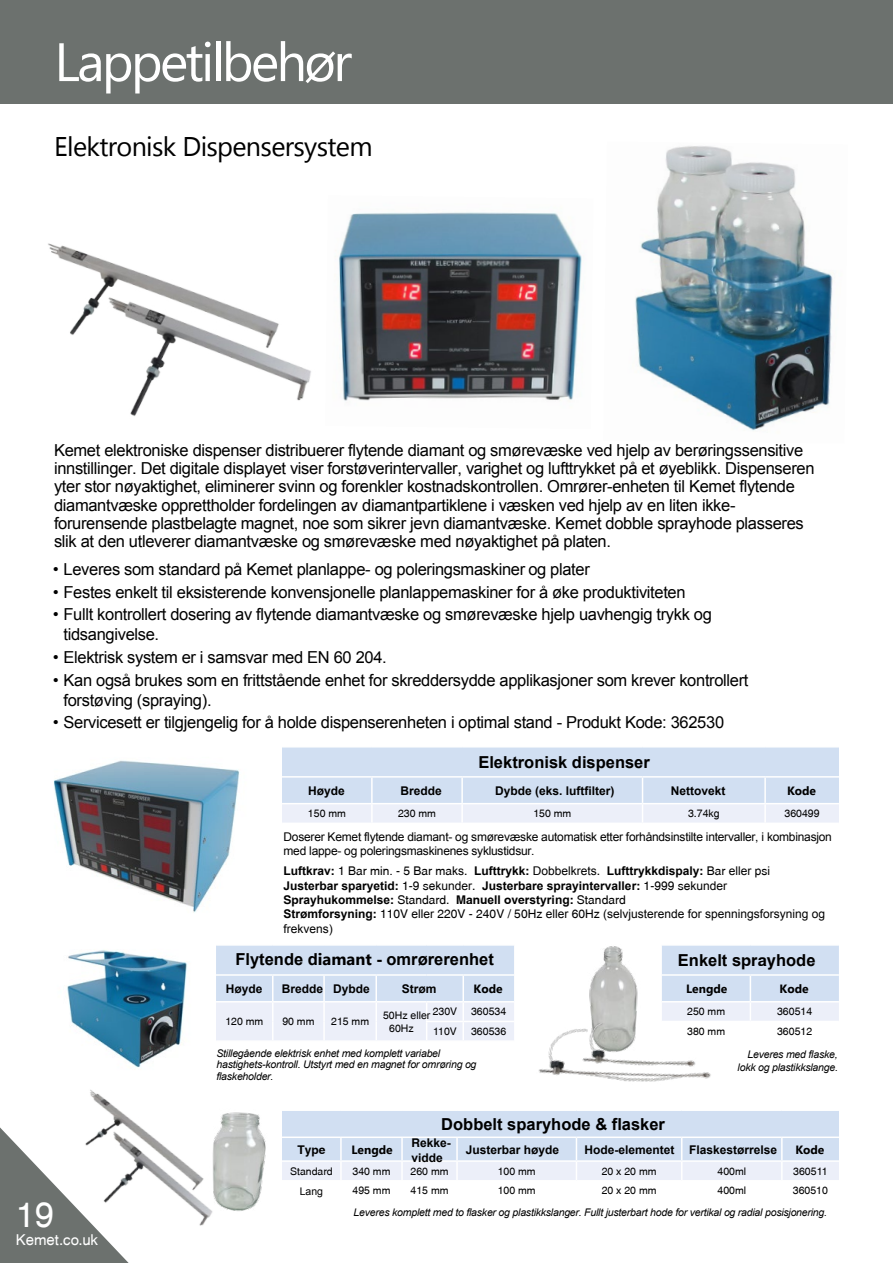
<style>
.page{position:relative;width:893px;height:1263px;background:#fff}
.page>*{position:absolute;margin:0;border:0;box-sizing:border-box;transform-origin:0 0}
.t1{font:54px "Gadugi";letter-spacing:-.05em;color:#fff}
.t2{font:34.5px "Swansea";color:#fff}
.t3{font:27px "Gadugi";letter-spacing:-.025em;color:#000}
.t4{font:16.5px/18.3px "Arial";letter-spacing:-.02em;color:#000}
.t5{font:700 16.5px "Arial";color:#000}
.t6{font:15px "Swansea";color:#fff}
.t7{font:700 12px/14.4px "Arial";color:#000}
.t8{font:12px/14.5px "Arial";letter-spacing:-.02em;color:#000}
.t9{font:700 12px "Arial";color:#000}
.t10{font:700 12px "Gadugi";color:#000}
.t11{font:700 12px "Swansea";color:#000}
.t12{font:italic 10.5px/11.7px "Arial";letter-spacing:-.02em;color:#000;text-align:right}
.t13{font:10.5px "Swansea";color:#000}
.t14{font:10.5px "Arial";color:#000}
.s1{font-style:inherit}
.s2{font-family:"Swansea"}
.s3{font-family:"Swansea";font-weight:400}
.s4{font-weight:400}
.s5{font-family:"Gadugi"}
</style>
<div class="page">
<img style="left:67px;top:950px;width:121px;height:118px">
<img style="left:589px;top:946px;width:49px;height:63px">
<img style="left:538px;top:1009px;width:173px;height:73px">
<img style="left:635px;top:146px;width:198px;height:285px">
<svg style="left:282px;top:747px;width:557px;height:75px;background:#d9e4f4"></svg>
<svg style="left:216px;top:945px;width:298px;height:95px;background:#dde6f5"></svg>
<svg style="left:282px;top:1110px;width:557px;height:70px;background:#dae5f4"></svg>
<div style="left:0;top:0;width:893px;height:104px;background:#6c716e"></div>
<svg style="left:0;top:1127px;width:129px;height:136px"></svg>
<img style="left:53px;top:760px;width:187px;height:153px">
<img style="left:225px;top:1112px;width:41px;height:99px">
<img style="left:61px;top:1089px;width:164px;height:153px">
<img style="left:338px;top:212px;width:244px;height:189px">
<svg style="left:662px;top:945px;width:177px;height:95px"></svg>
<hr style="left:662px;top:1040px;width:88px;height:2px;background:#fff">
<img style="left:48px;top:243px;width:263px;height:173px">
<h1 class="t1" style="left:54px;top:29px;width:299px">Lappetilbehør</h1>
<h3 class="t3" style="left:54px;top:131px;width:320px">Elektronisk Dispensersystem</h3>
<p class="t4" style="left:54px;top:441px;width:762px">Kemet elektroniske dispenser distribuerer flytende diamant og sm<span class="s1">ø</span>revæske ved hjelp av berørings<span class="s1">s</span>ensitive innstillinger. Det digitale displayet viser forstøverintervaller, varighet og lufttrykket på et øyeblikk. Dispenseren yter stor nøyaktighet, eliminerer svinn og forenkler kostnadskontrollen. Omrøre<span class="s1">r-</span>enheten til Kemet flytende diamantvæske opprettholder fordelingen av diamantpartiklene i væsken ved hjelp av en liten ikke&shy;forurensende plastbelagte magnet, noe som sikrer jevn diamantvæske. Kemet dobble sprayhode plasseres slik at den utleverer diamantvæske og smørevæske med nøyaktighet på platen.</p>
<p class="t4" style="left:53px;top:560px;width:538px"><span class="s2">•</span> Leveres som standard på <span class="s1">Kemet pl</span>anlappe- og poleringsmaskiner og plater</p>
<p class="t4" style="left:53px;top:583px;width:634px"><span class="s2">•</span> Festes enkelt til eksisterende konvensjonelle planlappemaskiner for å øke produktiviteten</p>
<p class="t4" style="left:64px;top:605px;width:650px;line-height:19.8px;text-indent:-10px"><span class="s2">•</span> Fullt kontrollert dosering av flytende diamantvæske og smørevæske hjelp uavhengig trykk og tidsangivelse.</p>
<p class="t4" style="left:53px;top:648px;width:335px"><span class="s2">•</span> Elektrisk system er i samsvar med EN 60 204.</p>
<p class="t4" style="left:64px;top:670px;width:686px;line-height:19.8px;text-indent:-10px"><span class="s2">•</span> Kan også brukes som en frittstående enhet for skreddersydde applikasjoner som krever kontrollert forstøving (spraying).</p>
<p class="t4" style="left:53px;top:713px;width:673px"><span class="s2">•</span> Servicesett er tilgjengelig for å holde dispenserenheten i optimal stand - Produkt Kode: 362530</p>
<p class="t5" style="left:478px;top:751px;width:173px">Elektronisk dispenser</p>
<p class="t9" style="left:308px;top:782px;width:38px">Høyde</p>
<p class="t9" style="left:400px;top:782px;width:43px">Bredde</p>
<p class="t7" style="left:495px;top:784px;width:121px">Dybde (eks. luftfilter)</p>
<p class="t9" style="left:671px;top:782px;width:56px">Netto<span class="s1">v</span>ekt</p>
<p class="t10" style="left:787px;top:783px;width:31px">Kode</p>
<p class="t13" style="left:308px;top:807px;width:39px">150 mm</p>
<p class="t13" style="left:398px;top:807px;width:39px">230 mm</p>
<p class="t13" style="left:533px;top:807px;width:39px">150 mm</p>
<p class="t13" style="left:688px;top:807px;width:33px">3.74kg</p>
<p class="t13" style="left:784px;top:807px;width:37px">360499</p>
<p class="t8" style="left:284px;top:829px;width:550px">Doserer Kemet flytende diamant- og smørevæske automatisk etter forhåndsinstilte intervaller, i kombinasjon med lappe- og poleringsmaskinenes syklustidsur.</p>
<p class="t7" style="left:283px;top:864px;width:543px">Luftkrav<span class="s2">:</span> <span class="s3">1 Bar min</span><span class="s4">.</span> <span class="s3">- 5 Bar ma</span><span class="s4">ks</span><span class="s3">.</span> Lufttrykk<span class="s2">:</span> <span class="s4">Dobbelkrets</span><span class="s3">.</span> Luft<span class="s1">t</span>rykkdispaly<span class="s2">:</span> <span class="s3">Bar</span> <span class="s4">eller</span> <span class="s3">psi </span>Justerbar spary<span class="s1">e</span>tid<span class="s2">:</span> <span class="s3">1-9 se</span><span class="s4">kunder</span><span class="s3">.</span> Justerbare sprayintervaller<span class="s2">:</span> <span class="s3">1-999 se</span><span class="s4">kunder </span><span class="s2">Sp</span>rayhukommelse<span class="s2">:</span> <span class="s3">Standard.</span> <span class="s2">Manu</span>el<span class="s2">l over</span>styring<span class="s2">:</span> <span class="s3">Standard<br></span>Strømforsyning<span class="s2">:</span> <span class="s3">110V</span> <span class="s4">eller</span> <span class="s3">220V - 240V / 50Hz</span> <span class="s4">eller</span> <span class="s3">60Hz</span> <span class="s4">(selvjusterende for spenningsforsyning og frekvens)</span></p>
<h2 class="t2" style="left:16px;top:1194px;width:40px">19</h2>
<p class="t6" style="left:16px;top:1231px;width:84px">Kemet.co.uk</p>
<p class="t5" style="left:235px;top:948px;width:260px">Flytende d<span class="s5">iamant</span> - omrørerenhet</p>
<p class="t9" style="left:226px;top:981px;width:38px">Høyde</p>
<p class="t9" style="left:282px;top:981px;width:90px">Bredde Dybde</p>
<p class="t7" style="left:402px;top:982px;width:36px">Strøm</p>
<p class="t10" style="left:474px;top:981px;width:31px">Kode</p>
<p class="t13" style="left:225px;top:1015px;width:39px">120 mm</p>
<p class="t13" style="left:282px;top:1015px;width:34px">90 mm</p>
<p class="t13" style="left:331px;top:1015px;width:39px">215 mm</p>
<p class="t5" style="left:678px;top:949px;width:139px">Enkelt s<span class="s2">pray</span>hode</p>
<p class="t10" style="left:686px;top:981px;width:43px">Lengde</p>
<p class="t10" style="left:780px;top:981px;width:31px">Kode</p>
<p class="t13" style="left:687px;top:1005px;width:39px">250 mm</p>
<p class="t13" style="left:777px;top:1005px;width:37px">360514</p>
<p class="t13" style="left:687px;top:1025px;width:39px">380 mm</p>
<p class="t13" style="left:777px;top:1025px;width:37px">360512</p>
<p class="t13" style="left:433px;top:1005px;width:26px">230V</p>
<p class="t13" style="left:471px;top:1005px;width:37px">360534</p>
<p class="t13" style="left:433px;top:1025px;width:25px">110V</p>
<p class="t13" style="left:471px;top:1025px;width:37px">360536</p>
<p class="t12" style="left:216px;top:1047px;width:261px;text-align:left">Stillegående elektrisk enhet med komplett variabel hastighets-kontroll. Utstyrt med en magnet for omrøring og flaskeholder.</p>
<p class="t5" style="left:441px;top:1113px;width:225px">Dobbelt sparyhode &amp; flasker</p>
<p class="t11" style="left:297px;top:1142px;width:30px">Type</p>
<p class="t10" style="left:351px;top:1142px;width:43px">Lengde</p>
<p class="t7" style="left:411px;top:1136px;width:41px"><span class="s2">R</span>ekke&shy;vidde</p>
<p class="t7" style="left:466px;top:1143px;width:95px">Justerbar h<span class="s1">øyde</span></p>
<p class="t7" style="left:585px;top:1142px;width:194px">Hode-elementet Flaskestørrelse</p>
<p class="t10" style="left:795px;top:1142px;width:31px">Kode</p>
<p class="t13" style="left:290px;top:1165px;width:44px">Standard</p>
<p class="t13" style="left:352px;top:1165px;width:39px">340 mm</p>
<p class="t13" style="left:411px;top:1165px;width:39px">260 mm</p>
<p class="t13" style="left:498px;top:1165px;width:39px">100 mm</p>
<p class="t13" style="left:602px;top:1165px;width:56px">20 x 20 mm</p>
<p class="t13" style="left:717px;top:1165px;width:30px">400ml</p>
<p class="t13" style="left:793px;top:1165px;width:36px">360511</p>
<p class="t14" style="left:300px;top:1184px;width:25px">Lang</p>
<p class="t13" style="left:353px;top:1184px;width:39px">495 mm</p>
<p class="t13" style="left:411px;top:1184px;width:39px">415 mm</p>
<p class="t13" style="left:498px;top:1184px;width:39px">100 mm</p>
<p class="t13" style="left:602px;top:1184px;width:56px">20 x 20 mm</p>
<p class="t13" style="left:717px;top:1184px;width:30px">400ml</p>
<p class="t13" style="left:793px;top:1184px;width:37px">360510</p>
<p class="t14" style="left:383px;top:1009px;width:49px"><span class="s2">50Hz</span> eller</p>
<p class="t13" style="left:389px;top:1022px;width:26px">60Hz</p>
<p class="t12" style="left:738px;top:1048px;width:102px;line-height:13px">Lever<span class="s1">es</span> med flaske, lokk og plastikkslange.</p>
<p class="t12" style="left:354px;top:1206px;width:475px">Leveres komplett med to flasker og plastikkslanger. Fullt justerbart hode for vertikal og radial posisjonering.</p>
</div>
